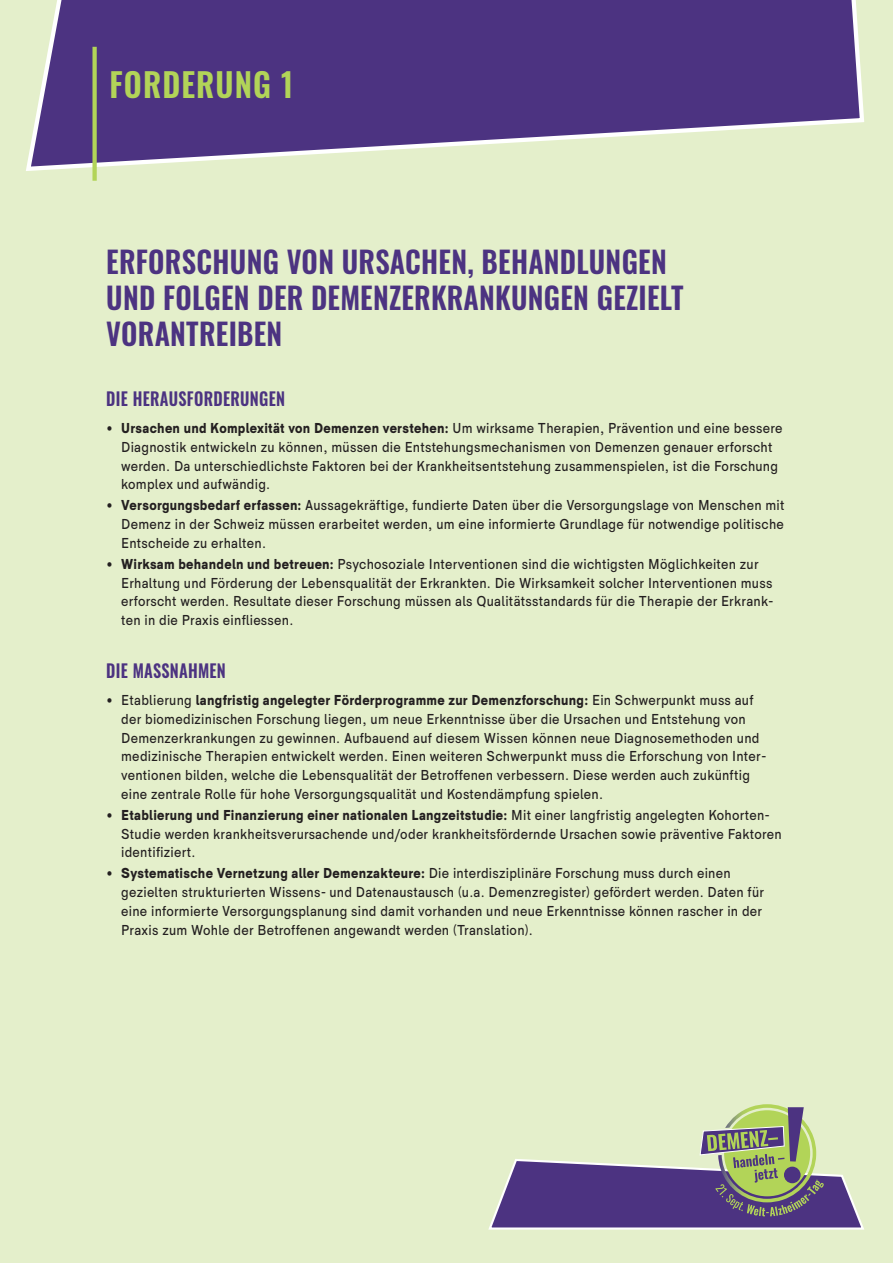
<style>
.page{position:relative;width:893px;height:1263px;background:#e4efcb}
.page>*{position:absolute;margin:0;border:0;box-sizing:border-box;transform-origin:0 0}
.Titel{font:600 33px "Oswald";letter-spacing:.035em;color:#b2d458;scale:.95 1}
.Titel-2{font:600 30px/36px "Oswald";letter-spacing:.01em;color:#4c3381;scale:.95 1}
.Untertitel{font:600 18px "Oswald";letter-spacing:.02em;color:#4c3381;scale:.9 1}
.Grundtext{font:500 14.55px/18.8px "HK Sentiments";letter-spacing:.02em;color:#231f20;scale:.9 1}
.s1{font-size:19.5px}
.s2{font-weight:900}
</style>
<div class="page">
<svg style="left:26px;top:0;width:838px;height:171px"></svg>
<svg style="left:488px;top:1104px;width:376px;height:126px"></svg>
<div style="left:92px;top:47px;width:5px;height:134px;background:#b2d458"></div>
<p class="Titel" style="left:109px;top:55px;width:195px">FORDERUNG 1</p>
<p class="Titel-2" style="left:106px;top:241px;width:609px">ERFORSCHUNG VON URSACHEN, BEHANDLUNGEN<br>UND FOLGEN DER DEMENZERKRANKUNGEN GEZIELT<br>VORANTREIBEN</p>
<p class="Untertitel" style="left:106px;top:383px;width:200px">DIE HERAUSFORDERUNGEN</p>
<p class="Grundtext" style="left:121px;top:418px;width:736px;text-indent:-15px"><span class="s1">•</span> <span class="s2">Ursachen und Komplexität von Demenzen verstehen:</span> Um wirksame Therapien, Prävention und eine bessere Diagnostik entwickeln zu können, müssen die Entstehungsmechanismen von Demenzen genauer erforscht werden. Da unterschiedlichste Faktoren bei der Krankheitsentstehung zusammenspielen, ist die Forschung komplex und aufwändig.</p>
<p class="Grundtext" style="left:121px;top:495px;width:738px;text-align:justify;text-indent:-15px"><span class="s1">•</span> <span class="s2">Versorgungsbedarf erfassen:</span> Aussagekräftige, fundierte Daten über die Versorgungslage von Menschen mit Demenz in der Schweiz müssen erarbeitet werden, um eine informierte Grundlage für notwendige politische Entscheide zu erhalten.</p>
<p class="Grundtext" style="left:121px;top:554px;width:726px;text-indent:-15px"><span class="s1">•</span> <span class="s2">Wirksam behandeln und betreuen:</span> Psychosoziale Interventionen sind die wichtigsten Möglichkeiten zur Erhaltung und Förderung der Lebensqualität der Erkrankten. Die Wirksamkeit solcher Interventionen muss erforscht werden. Resultate dieser Forschung müssen als Qualitätsstandards für die Therapie der Erkrank&shy;ten in die Praxis einfliessen.</p>
<p class="Untertitel" style="left:106px;top:654px;width:134px">DIE MASSNAHMEN</p>
<p class="Grundtext" style="left:121px;top:690px;width:719px;text-indent:-15px"><span class="s1">•</span> Etablierung <span class="s2">langfristig angelegter Förderprogramme zur Demenzforschung:</span> Ein Schwerpunkt muss auf der biomedizinischen Forschung liegen, um neue Erkenntnisse über die Ursachen und Entstehung von Demenzerkrankungen zu gewinnen. Aufbauend auf diesem Wissen können neue Diagnosemethoden und medizinische Therapien entwickelt werden. Einen weiteren Schwerpunkt muss die Erforschung von Inter&shy;ventionen bilden, welche die Lebensqualität der Betroffenen verbessern. Diese werden auch zukünftig eine zentrale Rolle für hohe Versorgungsqualität und Kostendämpfung spielen.</p>
<p class="Grundtext" style="left:121px;top:804px;width:735px;text-indent:-15px"><span class="s1">•</span> <span class="s2">Etablierung und Finanzierung einer nationalen Langzeitstudie:</span> Mit einer langfristig angelegten Kohorten-<br>Studie werden krankheitsverursachende und/oder krankheitsfördernde Ursachen sowie präventive Faktoren identifiziert.</p>
<p class="Grundtext" style="left:121px;top:863px;width:716px;text-indent:-15px"><span class="s1">•</span> <span class="s2">Systematische Vernetzung aller Demenzakteure:</span> Die interdisziplinäre Forschung muss durch einen gezielten strukturierten Wissens- und Datenaustausch (u.a. Demenzregister) gefördert werden. Daten für eine informierte Versorgungsplanung sind damit vorhanden und neue Erkenntnisse können rascher in der Praxis zum Wohle der Betroffenen angewandt werden (Translation).</p>
</div>
